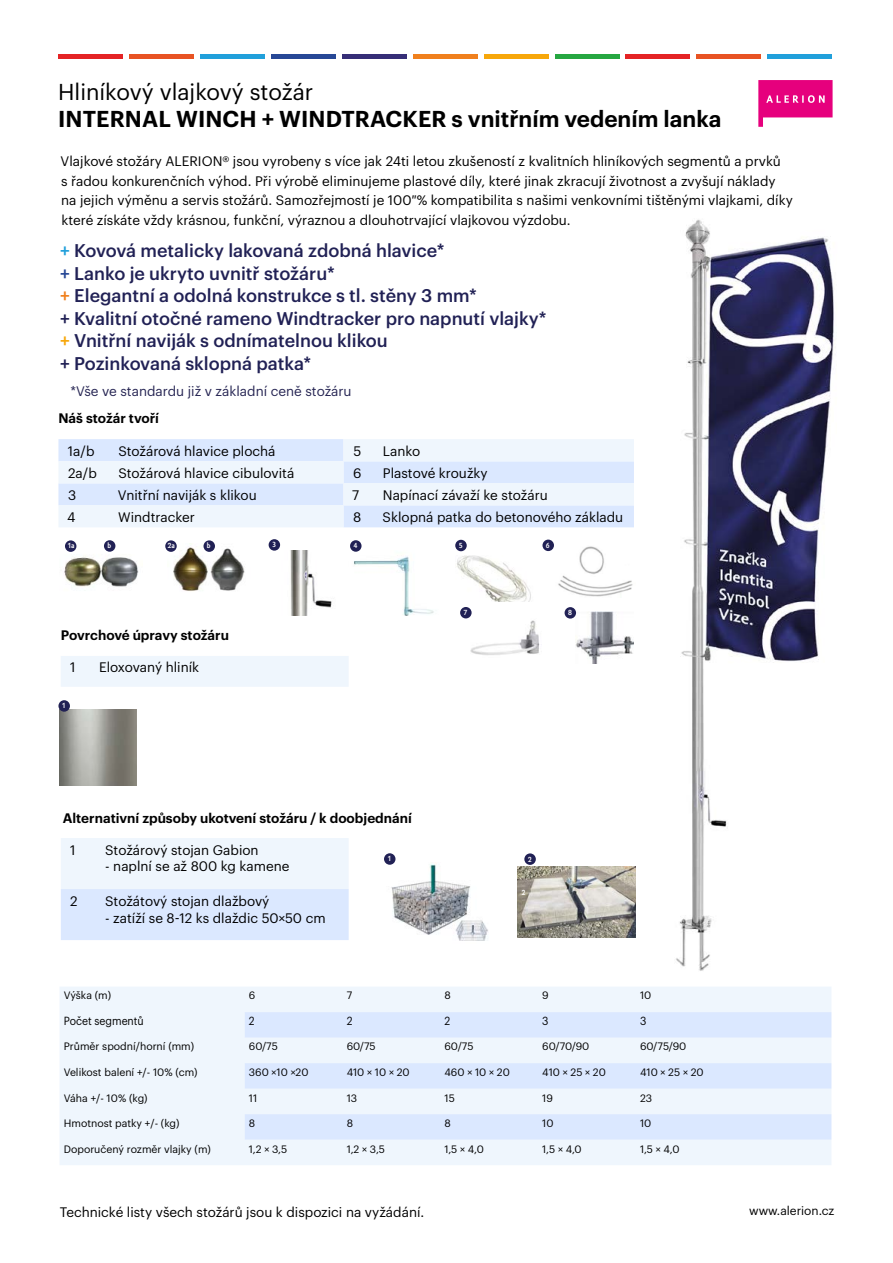
<style>
.page{position:relative;width:893px;height:1263px;background:#fff}
.page>*{position:absolute;margin:0;border:0;box-sizing:border-box;transform-origin:0 0}
.t1{font:600 22.5px "Graphik";color:#000}
.t2{font:22.5px "Graphik";color:#000}
.t3{font:500 18px/22.5px "Graphik";color:#212155}
.t4{font:13.5px/19.5px "Graphik";color:#000}
.t5{font:600 13.5px "Graphik";color:#000}
.t6{font:13.5px "Graphik";color:#262553}
.t7{font:12px "Graphik";color:#000}
.t8{font:11.55px "Graphik";color:#000;scale:.91 1}
.t9{font:10.5px "Graphik";color:#000}
.t10{font:700 7.65px "Amor Sans Pro";color:#fff}
.s1{color:#21a0db}
.s2{color:#274896}
.s3{color:#f0801d}
.s4{color:#f7a70a}
</style>
<div class="page">
<svg style="left:758px;top:80px;width:75px;height:47px"></svg>
<svg style="left:61px;top:838px;width:288px;height:102px"></svg>
<div style="left:61px;top:656px;width:288px;height:31px;background:#eff6fd"></div>
<img style="left:391px;top:863px;width:97px;height:78px">
<img style="left:518px;top:866px;width:118px;height:71px">
<img style="left:59px;top:710px;width:78px;height:75px">
<div style="left:58px;top:700px;width:12px;height:12px;background:#212155;border-radius:50%"></div>
<div style="left:60px;top:987px;width:771px;height:178px;background:#eff6fd"></div>
<svg style="left:245px;top:1012px;width:586px;height:128px;fill:#dbe8ff"></svg>
<div style="left:129px;top:54px;width:65px;height:5px;background:#e85323"></div>
<div style="left:58px;top:54px;width:65px;height:5px;background:#e42325"></div>
<div style="left:200px;top:54px;width:65px;height:5px;background:#21a0db"></div>
<div style="left:271px;top:54px;width:65px;height:5px;background:#274896"></div>
<div style="left:342px;top:54px;width:65px;height:5px;background:#362e77"></div>
<div style="left:413px;top:54px;width:65px;height:5px;background:#f0801d"></div>
<div style="left:484px;top:54px;width:65px;height:5px;background:#f7a70a"></div>
<div style="left:555px;top:54px;width:65px;height:5px;background:#26a741"></div>
<div style="left:696px;top:54px;width:64px;height:5px;background:#e85323"></div>
<div style="left:625px;top:54px;width:64px;height:5px;background:#e42325"></div>
<div style="left:767px;top:54px;width:64px;height:5px;background:#21a0db"></div>
<div style="left:384px;top:853px;width:11px;height:12px;background:#212155;border-radius:50%"></div>
<div style="left:524px;top:853px;width:12px;height:12px;background:#212155;border-radius:50%"></div>
<img style="left:676px;top:219px;width:158px;height:752px">
<img style="left:456px;top:549px;width:75px;height:53px">
<svg style="left:58px;top:439px;width:576px;height:88px;fill:#eff6fe"></svg>
<img style="left:168px;top:543px;width:77px;height:48px">
<img style="left:64px;top:542px;width:75px;height:45px">
<img style="left:470px;top:616px;width:70px;height:39px">
<img style="left:575px;top:612px;width:58px;height:51px">
<img style="left:552px;top:546px;width:81px;height:51px">
<div style="left:65px;top:540px;width:11px;height:12px;background:#212155;border-radius:50%"></div>
<div style="left:104px;top:540px;width:11px;height:12px;background:#212155;border-radius:50%"></div>
<div style="left:165px;top:540px;width:12px;height:12px;background:#212155;border-radius:50%"></div>
<div style="left:542px;top:540px;width:12px;height:11px;background:#212155;border-radius:50%"></div>
<div style="left:460px;top:607px;width:12px;height:11px;background:#212155;border-radius:50%"></div>
<div style="left:565px;top:607px;width:11px;height:12px;background:#212155;border-radius:50%"></div>
<div style="left:203px;top:540px;width:12px;height:12px;background:#212155;border-radius:50%"></div>
<img style="left:290px;top:550px;width:144px;height:66px">
<div style="left:269px;top:539px;width:11px;height:12px;background:#212155;border-radius:50%"></div>
<div style="left:455px;top:540px;width:12px;height:11px;background:#212155;border-radius:50%"></div>
<div style="left:350px;top:540px;width:12px;height:12px;background:#212155;border-radius:50%"></div>
<h1 class="t2" style="left:58px;top:75px;width:257px">Hliníkový vlajkový stožár</h1>
<h1 class="t1" style="left:58px;top:101px;width:665px">INTERNAL WINCH + WINDTRACKER s vnitřním vedením lanka</h1>
<p class="t4" style="left:61px;top:151px;width:734px">Vlajkové stožáry ALERION® jsou vyrobeny s více jak 24ti letou zkušeností z kvalitních hliníkových segmentů a prvků<br>s řadou konkurenčních výhod. Při výrobě eliminujeme plastové díly, které jinak zkracují životnost a zvyšují náklady na jejich výměnu a servis stožárů. Samozřejmostí je 100 % kompatibilita s našimi venkovními tištěnými vlajkami, díky které získáte vždy krásnou, funkční, výraznou a dlouhotrvající vlajkovou výzdobu.</p>
<p class="t3" style="left:60px;top:238px;width:488px"><span class="s1">+</span> Kovová metalicky lakovaná zdobná hlavice*<br><span class="s2">+</span> Lanko je ukryto uvnitř stožáru*<br><span class="s3">+</span> Elegantní a odolná konstrukce s tl. stěny 3 mm*<br>+ Kvalitní otočné rameno Windtracker pro napnutí vlajky* <span class="s4">+</span> Vnitřní naviják s odnímatelnou klikou<br>+ Pozinkovaná sklopná patka*</p>
<p class="t6" style="left:70px;top:381px;width:283px">*Vše ve standardu již v základní ceně stožáru</p>
<p class="t5" style="left:58px;top:408px;width:102px">Náš stožár tvoří</p>
<p class="t4" style="left:68px;top:440px;width:28px">1a/b</p>
<p class="t4" style="left:118px;top:440px;width:159px">Stožárová hlavice plochá</p>
<p class="t4" style="left:353px;top:440px;width:9px">5</p>
<p class="t4" style="left:383px;top:440px;width:39px">Lanko</p>
<p class="t4" style="left:68px;top:462px;width:30px">2a/b</p>
<p class="t4" style="left:118px;top:462px;width:177px">Stožárová hlavice cibulovitá</p>
<p class="t4" style="left:353px;top:462px;width:10px">6</p>
<p class="t4" style="left:383px;top:462px;width:106px">Plastové kroužky</p>
<p class="t4" style="left:68px;top:484px;width:10px">3</p>
<p class="t4" style="left:118px;top:484px;width:140px">Vnitřní naviják s klikou</p>
<p class="t4" style="left:352px;top:484px;width:9px">7</p>
<p class="t4" style="left:383px;top:484px;width:166px">Napínací závaží ke stožáru</p>
<p class="t4" style="left:67px;top:506px;width:10px">4</p>
<p class="t4" style="left:118px;top:506px;width:78px">Windtracker</p>
<p class="t4" style="left:353px;top:506px;width:10px">8</p>
<p class="t4" style="left:383px;top:506px;width:242px">Sklopná patka do betonového základu</p>
<p class="t10" style="left:67px;top:541px;width:9px">1a</p>
<p class="t10" style="left:107px;top:541px;width:5px">b</p>
<p class="t10" style="left:168px;top:541px;width:9px">2a</p>
<p class="t10" style="left:546px;top:541px;width:5px">6</p>
<p class="t10" style="left:272px;top:540px;width:5px">3</p>
<p class="t10" style="left:353px;top:541px;width:5px">4</p>
<p class="t10" style="left:459px;top:541px;width:5px">5</p>
<p class="t10" style="left:207px;top:541px;width:5px">b</p>
<p class="t5" style="left:61px;top:625px;width:170px">Povrchové úpravy stožáru</p>
<p class="t4" style="left:70px;top:657px;width:7px">1</p>
<p class="t4" style="left:99px;top:657px;width:102px">Eloxovaný hliník</p>
<p class="t10" style="left:62px;top:701px;width:5px">1</p>
<p class="t5" style="left:63px;top:807px;width:351px">Alternativní způsoby ukotvení stožáru / k doobjednání</p>
<p class="t10" style="left:464px;top:608px;width:5px">7</p>
<p class="t10" style="left:568px;top:608px;width:5px">8</p>
<p class="t4" style="left:70px;top:839px;width:7px">1</p>
<p class="t4" style="left:105px;top:839px;width:155px">Stožárový stojan Gabion</p>
<p class="t4" style="left:105px;top:855px;width:186px">- naplní se až 800 kg kamene</p>
<p class="t4" style="left:70px;top:890px;width:9px">2</p>
<p class="t4" style="left:105px;top:890px;width:166px">Stožátový stojan dlažbový</p>
<p class="t4" style="left:105px;top:907px;width:222px">- zatíží se 8-12 ks dlaždic 50×50 cm</p>
<p class="t10" style="left:387px;top:854px;width:5px">1</p>
<p class="t10" style="left:528px;top:854px;width:5px">2</p>
<p class="t10" style="left:521px;top:888px;width:5px">2</p>
<p class="t9" style="left:64px;top:988px;width:49px">Výška (m)</p>
<p class="t9" style="left:249px;top:988px;width:8px">6</p>
<p class="t9" style="left:347px;top:988px;width:7px">7</p>
<p class="t9" style="left:444px;top:988px;width:8px">8</p>
<p class="t9" style="left:542px;top:988px;width:8px">9</p>
<p class="t9" style="left:640px;top:988px;width:13px">10</p>
<p class="t8" style="left:64px;top:1012px;width:90px">Počet segmentů</p>
<p class="t8" style="left:249px;top:1012px;width:8px">2</p>
<p class="t8" style="left:347px;top:1012px;width:8px">2</p>
<p class="t8" style="left:444px;top:1012px;width:8px">2</p>
<p class="t8" style="left:542px;top:1012px;width:8px">3</p>
<p class="t8" style="left:640px;top:1012px;width:8px">3</p>
<p class="t9" style="left:64px;top:1039px;width:132px">Průměr spodní/horní (mm)</p>
<p class="t9" style="left:249px;top:1039px;width:31px">60/75</p>
<p class="t9" style="left:347px;top:1039px;width:31px">60/75</p>
<p class="t9" style="left:444px;top:1039px;width:31px">60/75</p>
<p class="t9" style="left:542px;top:1039px;width:49px">60/70/90</p>
<p class="t9" style="left:640px;top:1039px;width:48px">60/75/90</p>
<p class="t9" style="left:64px;top:1064px;width:135px">Velikost balení +/- 10% (cm)</p>
<p class="t9" style="left:249px;top:1064px;width:61px">360 ×10 ×20</p>
<p class="t9" style="left:347px;top:1064px;width:64px">410 × 10 × 20</p>
<p class="t9" style="left:444px;top:1064px;width:67px">460 × 10 × 20</p>
<p class="t9" style="left:542px;top:1064px;width:65px">410 × 25 × 20</p>
<p class="t9" style="left:640px;top:1064px;width:65px">410 × 25 × 20</p>
<p class="t9" style="left:64px;top:1090px;width:85px">Váha +/- 10% (kg)</p>
<p class="t9" style="left:249px;top:1090px;width:10px">11</p>
<p class="t9" style="left:347px;top:1090px;width:12px">13</p>
<p class="t9" style="left:444px;top:1090px;width:12px">15</p>
<p class="t9" style="left:542px;top:1090px;width:12px">19</p>
<p class="t9" style="left:640px;top:1090px;width:14px">23</p>
<p class="t9" style="left:64px;top:1115px;width:117px">Hmotnost patky +/- (kg)</p>
<p class="t9" style="left:249px;top:1115px;width:8px">8</p>
<p class="t9" style="left:347px;top:1115px;width:8px">8</p>
<p class="t9" style="left:444px;top:1115px;width:8px">8</p>
<p class="t9" style="left:542px;top:1115px;width:13px">10</p>
<p class="t9" style="left:640px;top:1115px;width:13px">10</p>
<p class="t9" style="left:64px;top:1141px;width:149px">Doporučený rozměr vlajky (m)</p>
<p class="t9" style="left:249px;top:1141px;width:40px">1,2 × 3,5</p>
<p class="t9" style="left:347px;top:1141px;width:40px">1,2 × 3,5</p>
<p class="t9" style="left:444px;top:1141px;width:41px">1,5 × 4,0</p>
<p class="t9" style="left:542px;top:1141px;width:41px">1,5 × 4,0</p>
<p class="t9" style="left:640px;top:1141px;width:41px">1,5 × 4,0</p>
<p class="t4" style="left:60px;top:1201px;width:366px">Technické listy všech stožárů jsou k dispozici na vyžádání.</p>
<p class="t7" style="left:749px;top:1201px;width:87px">www.alerion.cz</p>
</div>
